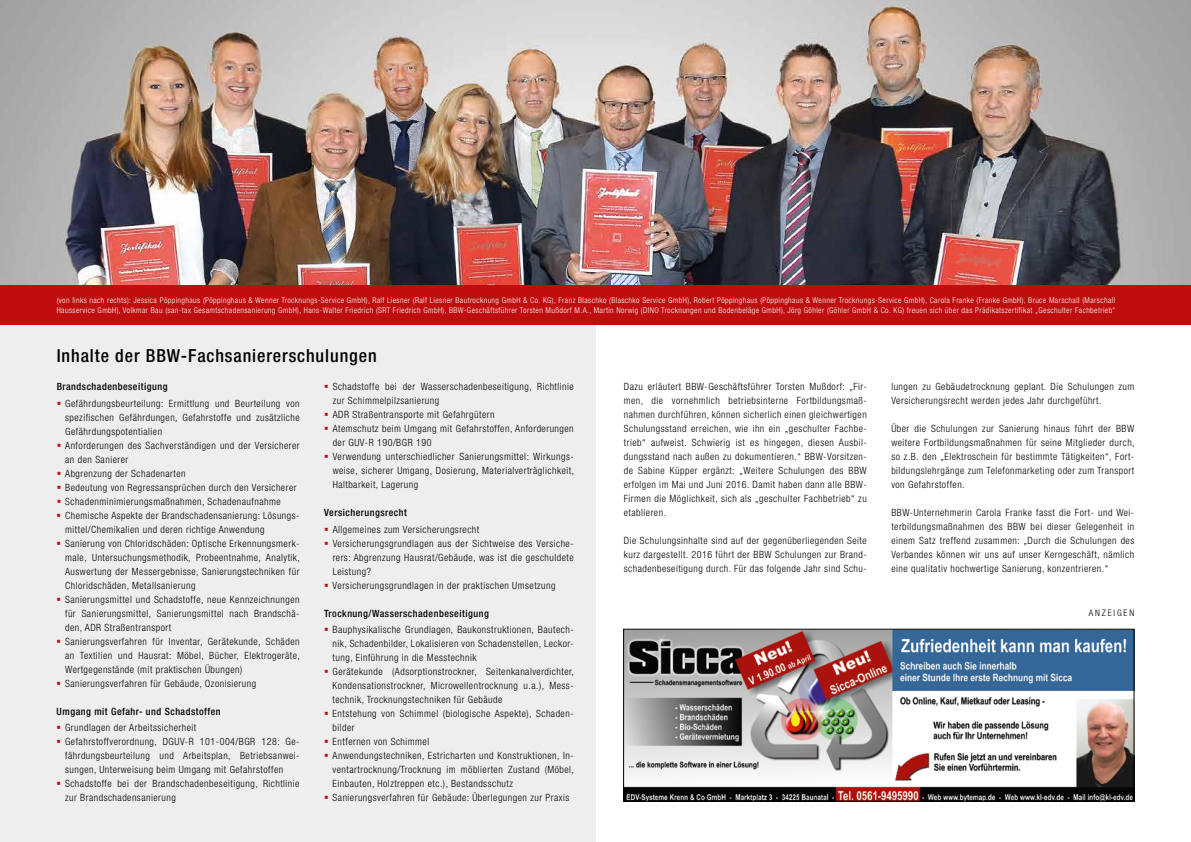
<style>
.page{position:relative;width:1191px;height:842px;background:#fff}
.page>*{position:absolute;margin:0;border:0;box-sizing:border-box;transform-origin:0 0}
.t1{font:500 condensed 18px "Helvetica Neue LT";letter-spacing:.05em;color:#000}
.t2{font:300 condensed 10px/14px "Helvetica Neue LT";letter-spacing:.05em;color:#000}
.t3{font:500 condensed 10px "Helvetica Neue LT";letter-spacing:.05em;color:#000}
.t4{font:300 condensed 9px "Helvetica Neue LT";letter-spacing:.2em;color:#000}
.t5{font:300 condensed 8px/9.6px "Helvetica Neue LT";letter-spacing:.05em;color:#fff}
</style>
<div class="page">
<div style="left:0;top:320px;width:595px;height:522px;background:#eee"></div>
<img style="left:625px;top:631px;width:507px;height:168px">
<div style="left:623px;top:629px;width:511px;height:172px;border:1px solid #000"></div>
<img style="left:0;top:0;width:1191px;height:285px">
<div style="left:0;top:285px;width:1191px;height:39px;background:#c00d0e"></div>
<p class="t5" style="left:57px;top:296px;width:1060px">(von links nach rechts): Jessica Pöppinghaus (Pöppinghaus &amp; Wenner Trocknungs-Service GmbH), Ralf Liesner (Ralf Liesner Bautrocknung GmbH &amp; Co. KG), Franz Blaschko (Blaschko Service GmbH), Robert Pöppinghaus (Pöppinghaus &amp; Wenner Trocknungs-Service GmbH), Carola Franke (Franke GmbH), Bruce Marschall (Marschall<br>Hausservice GmbH), Volkmar Bau (san-tax Gesamtschadensanierung GmbH), Hans-Walter Friedrich (SRT Friedrich GmbH), BBW-Geschäftsführer Torsten Mußdorf M.A., Martin Norwig (DINO Trocknungen und Bodenbeläge GmbH), Jörg Göhler (Göhler GmbH &amp; Co. KG) freuen sich über das Prädikatszertifikat „Geschulter Fachbetrieb“</p>
<h1 class="t1" style="left:57px;top:345px;width:321px">Inhalte der BBW-Fachsaniererschulungen</h1>
<p class="t3" style="left:57px;top:380px;width:112px">Brandschadenbeseitigung</p>
<p class="t2" style="left:65px;top:396px;width:236px">Gefährdungsbeurteilung: Ermittlung und Beurteilung von spezifischen Gefährdungen, Gefahrstoffe und zusätzliche Gefährdungspotentialien<br>Anforderungen des Sachverständigen und der Versicherer an den Sanierer<br>Abgrenzung der Schadenarten<br>Bedeutung von Regressansprüchen durch den Versicherer Schadenminimierungsmaßnahmen, Schadenaufnahme Chemische Aspekte der Brandschadensanierung: Lösungs&shy;mittel/Chemikalien und deren richtige Anwendung Sanierung von Chloridschäden: Optische Erkennungsmerk&shy;male, Untersuchungsmethodik, Probeentnahme, Analytik, Auswertung der Messergebnisse, Sanierungstechniken für Chloridschäden, Metallsanierung<br>Sanierungsmittel und Schadstoffe, neue Kennzeichnungen für Sanierungsmittel, Sanierungsmittel nach Brandschä&shy;den, ADR Straßentransport<br>Sanierungsverfahren für Inventar, Gerätekunde, Schäden an Textilien und Hausrat: Möbel, Bücher, Elektrogeräte, Wertgegenstände (mit praktischen Übungen)<br>Sanierungsverfahren für Gebäude, Ozonisierung</p>
<p class="t3" style="left:57px;top:705px;width:166px">Umgang mit Gefahr- und Schadstoffen</p>
<p class="t2" style="left:65px;top:721px;width:236px">Grundlagen der Arbeitssicherheit<br>Gefahrstoffverordnung, DGUV-R 101-004/BGR 128: Ge&shy;fährdungsbeurteilung und Arbeitsplan, Betriebsanwei&shy;sungen, Unterweisung beim Umgang mit Gefahrstoffen Schadstoffe bei der Brandschadenbeseitigung, Richtlinie zur Brandschadensanierung</p>
<p class="t2" style="left:333px;top:379px;width:243px">Schadstoffe bei der Wasserschadenbeseitigung, Richtlinie zur Schimmelpilzsanierung<br>ADR Straßentransporte mit Gefahrgütern<br>Atemschutz beim Umgang mit Gefahrstoffen, Anforderungen der GUV-R 190/BGR 190<br>Verwendung unterschiedlicher Sanierungsmittel: Wirkungs&shy;weise, sicherer Umgang, Dosierung, Materialverträglichkeit, Haltbarkeit, Lagerung</p>
<p class="t3" style="left:324px;top:506px;width:84px">Versicherungsrecht</p>
<p class="t2" style="left:333px;top:522px;width:242px">Allgemeines zum Versicherungsrecht Versicherungsgrundlagen aus der Sichtweise des Versiche&shy;rers: Abgrenzung Hausrat/Gebäude, was ist die geschuldete Leistung?<br>Versicherungsgrundlagen in der praktischen Umsetzung</p>
<p class="t3" style="left:324px;top:607px;width:166px">Trocknung/Wasserschadenbeseitigung</p>
<p class="t2" style="left:332px;top:623px;width:243px">Bauphysikalische Grundlagen, Baukonstruktionen, Bautech&shy;nik, Schadenbilder, Lokalisieren von Schadenstellen, Leckor&shy;tung, Einführung in die Messtechnik<br>Gerätekunde (Adsorptionstrockner, Seitenkanalverdichter, Kondensationstrockner, Microwellentrocknung u.a.), Mess&shy;technik, Trocknungstechniken für Gebäude<br>Entstehung von Schimmel (biologische Aspekte), Schaden&shy;bilder<br>Entfernen von Schimmel<br>Anwendungstechniken, Estricharten und Konstruktionen, In&shy;ventartrocknung/Trocknung im möblierten Zustand (Möbel, Einbauten, Holztreppen etc.), Bestandsschutz Sanierungsverfahren für Gebäude: Überlegungen zur Praxis</p>
<p class="t2" style="left:624px;top:379px;width:244px;text-align:justify">Dazu erläutert BBW-Geschäftsführer Torsten Mußdorf: „Fir&shy;men, die vornehmlich betriebsinterne Fortbildungsmaß&shy;nahmen durchführen, können sicherlich einen gleichwertigen Schulungsstand erreichen, wie ihn ein „geschulter Fachbe&shy;trieb“ aufweist. Schwierig ist es hingegen, diesen Ausbil&shy;dungsstand nach außen zu dokumentieren.“ BBW-Vorsitzen&shy;de Sabine Küpper ergänzt: „Weitere Schulungen des BBW erfolgen im Mai und Juni 2016. Damit haben dann alle BBW-Firmen die Möglichkeit, sich als „geschulter Fachbetrieb“ zu etablieren.</p>
<p class="t2" style="left:624px;top:533px;width:244px;text-align:justify">Die Schulungsinhalte sind auf der gegenüberliegenden Seite kurz dargestellt. 2016 führt der BBW Schulungen zur Brand&shy;schadenbeseitigung durch. Für das folgende Jahr sind Schu-</p>
<p class="t2" style="left:891px;top:379px;width:244px">lungen zu Gebäudetrocknung geplant. Die Schulungen zum<br>Versicherungsrecht werden jedes Jahr durchgeführt.</p>
<p class="t2" style="left:891px;top:421px;width:245px;text-align:justify">Über die Schulungen zur Sanierung hinaus führt der BBW weitere Fortbildungsmaßnahmen für seine Mitglieder durch, so z.B. den „Elektroschein für bestimmte Tätigkeiten“, Fort&shy;bildungslehrgänge zum Telefonmarketing oder zum Transport von Gefahrstoffen.</p>
<p class="t2" style="left:891px;top:505px;width:244px;text-align:justify">BBW-Unternehmerin Carola Franke fasst die Fort- und Wei&shy;terbildungsmaßnahmen des BBW bei dieser Gelegenheit in einem Satz treffend zusammen: „Durch die Schulungen des Verbandes können wir uns auf unser Kerngeschäft, nämlich eine qualitativ hochwertige Sanierung, konzentrieren.“</p>
<p class="t4" style="left:1088px;top:607px;width:47px">ANZEIGEN</p>
</div>
